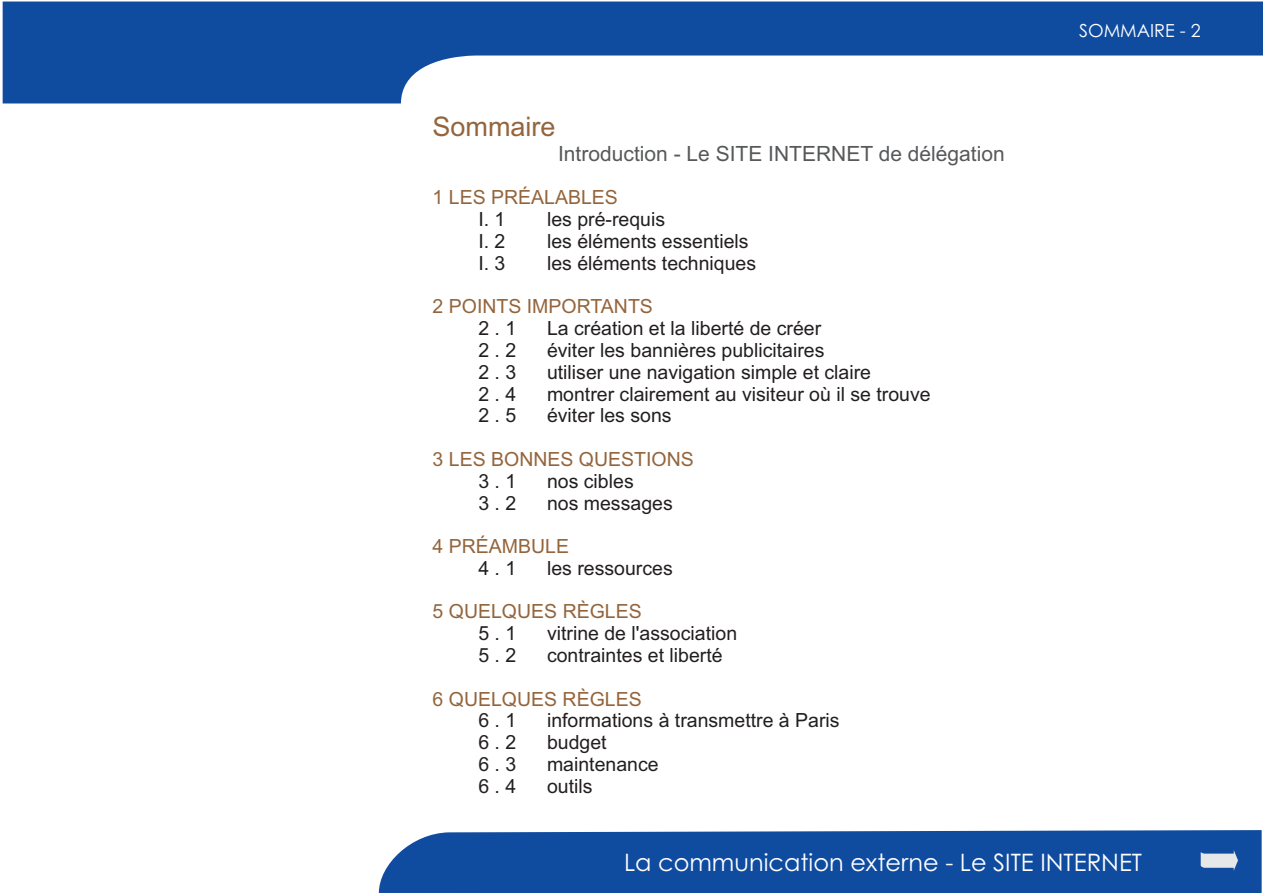
<style>
.page{position:relative;width:1263px;height:893px;background:#fff}
.page>*{position:absolute;margin:0;border:0;box-sizing:border-box;transform-origin:0 0}
.t1{font:27px "Arial";color:#94653c}
.t2{font:24px "Century Gothic";color:#fff}
.t3{font:21px "Arial";color:#57585a}
.t4{font:19.5px "Arial";color:#231f20}
.t5{font:19.5px "Arial";color:#94653c}
.t6{font:18px "Century Gothic";color:#fff}
</style>
<div class="page">
<div style="left:379px;top:830px;width:882px;height:63px;background:#0f4ca0"></div>
<svg style="left:3px;top:2px;width:1260px;height:101px;fill:#0f4ca0"></svg>
<svg style="left:1201px;top:850px;width:37px;height:21px"></svg>
<h1 class="t1" style="left:433px;top:116px;width:125px">Sommaire</h1>
<p class="t3" style="left:558px;top:145px;width:448px">Introduction - Le SITE INTERNET de délégation</p>
<p class="t5" style="left:433px;top:190px;width:187px">1 LES PRÉALABLES</p>
<p class="t4" style="left:478px;top:212px;width:29px">I. 1</p>
<p class="t4" style="left:547px;top:212px;width:120px">les pré-requis</p>
<p class="t4" style="left:478px;top:234px;width:29px">I. 2</p>
<p class="t4" style="left:547px;top:234px;width:203px">les éléments essentiels</p>
<p class="t4" style="left:478px;top:256px;width:29px">I. 3</p>
<p class="t4" style="left:547px;top:256px;width:211px">les éléments techniques</p>
<p class="t5" style="left:433px;top:299px;width:222px">2 POINTS IMPORTANTS</p>
<p class="t4" style="left:478px;top:321px;width:39px">2 . 1</p>
<p class="t4" style="left:547px;top:321px;width:276px">La création et la liberté de créer</p>
<p class="t4" style="left:478px;top:343px;width:39px">2 . 2</p>
<p class="t4" style="left:547px;top:343px;width:279px">éviter les bannières publicitaires</p>
<p class="t4" style="left:478px;top:365px;width:39px">2 . 3</p>
<p class="t4" style="left:547px;top:365px;width:326px">utiliser une navigation simple et claire</p>
<p class="t4" style="left:478px;top:386px;width:39px">2 . 4</p>
<p class="t4" style="left:547px;top:386px;width:385px">montrer clairement au visiteur où il se trouve</p>
<p class="t4" style="left:478px;top:408px;width:39px">2 . 5</p>
<p class="t4" style="left:547px;top:408px;width:126px">éviter les sons</p>
<p class="t5" style="left:433px;top:452px;width:263px">3 LES BONNES QUESTIONS</p>
<p class="t4" style="left:478px;top:473px;width:39px">3 . 1</p>
<p class="t4" style="left:547px;top:473px;width:88px">nos cibles</p>
<p class="t4" style="left:478px;top:495px;width:39px">3 . 2</p>
<p class="t4" style="left:547px;top:495px;width:127px">nos messages</p>
<p class="t5" style="left:433px;top:539px;width:138px">4 PRÉAMBULE</p>
<p class="t4" style="left:478px;top:561px;width:39px">4 . 1</p>
<p class="t4" style="left:547px;top:561px;width:127px">les ressources</p>
<p class="t5" style="left:433px;top:604px;width:211px">5 QUELQUES RÈGLES</p>
<p class="t4" style="left:478px;top:626px;width:39px">5 . 1</p>
<p class="t4" style="left:547px;top:626px;width:192px">vitrine de l'association</p>
<p class="t4" style="left:478px;top:648px;width:39px">5 . 2</p>
<p class="t4" style="left:547px;top:648px;width:177px">contraintes et liberté</p>
<p class="t5" style="left:433px;top:691px;width:211px">6 QUELQUES RÈGLES</p>
<p class="t4" style="left:478px;top:713px;width:39px">6 . 1</p>
<p class="t4" style="left:547px;top:713px;width:294px">informations à transmettre à Paris</p>
<p class="t4" style="left:478px;top:735px;width:39px">6 . 2</p>
<p class="t4" style="left:547px;top:735px;width:61px">budget</p>
<p class="t4" style="left:478px;top:757px;width:39px">6 . 3</p>
<p class="t4" style="left:547px;top:757px;width:113px">maintenance</p>
<p class="t4" style="left:478px;top:778px;width:39px">6 . 4</p>
<p class="t4" style="left:547px;top:778px;width:47px">outils</p>
<p class="t6" style="left:1079px;top:24px;width:123px">SOMMAIRE - 2</p>
<p class="t2" style="left:624px;top:853px;width:520px">La communication externe - Le SITE INTERNET</p>
</div>
